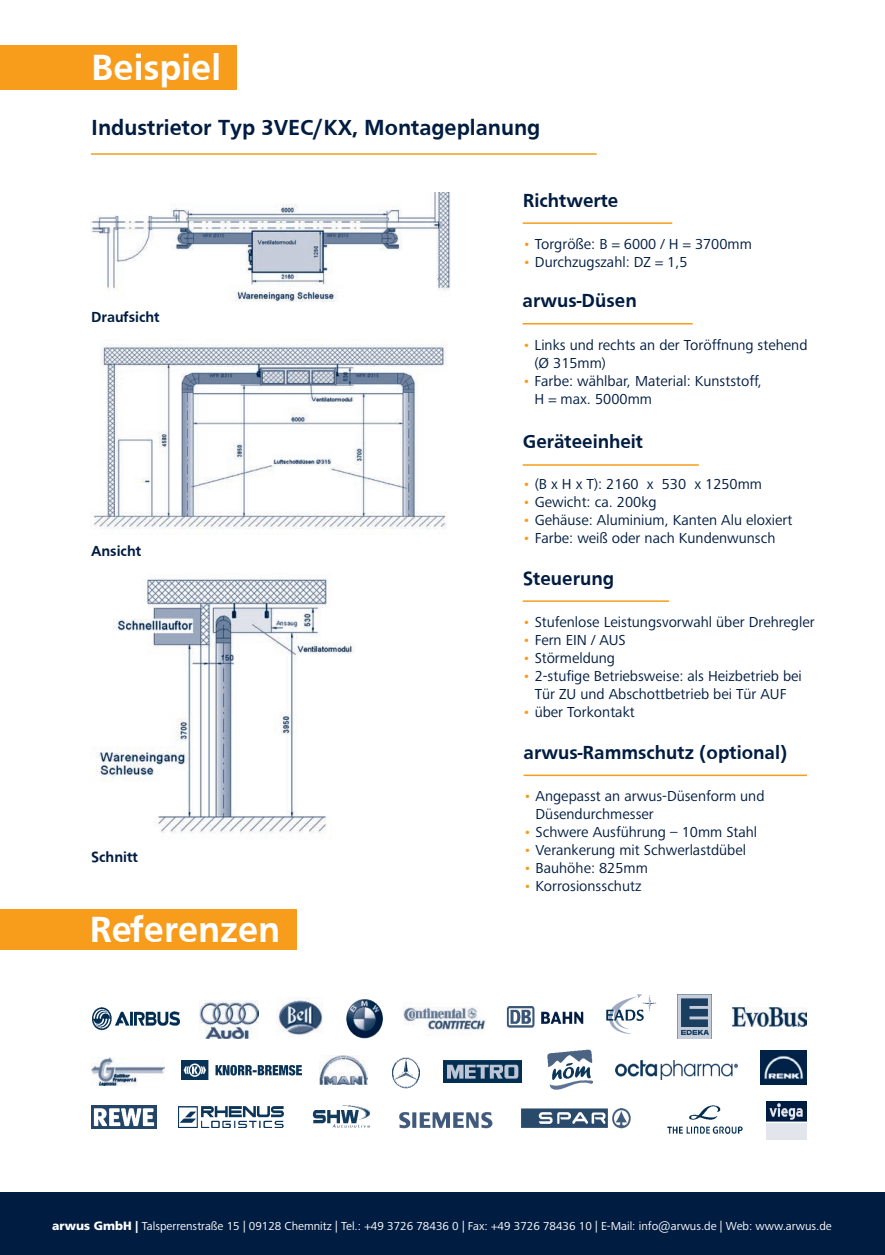
<style>
.page{position:relative;width:885px;height:1255px;background:#fff}
.page>*{position:absolute;margin:0;border:0;box-sizing:border-box;transform-origin:0 0}
.t1{font:700 37.5px "Frutiger";color:#fff}
.t2{font:700 22.5px "Frutiger";color:#001c41}
.t3{font:700 19.5px "Frutiger";color:#001c41}
.t4{font:15px/18px "Frutiger Next LTW1 G";color:#001c41}
.t5{font:700 15px "Frutiger";color:#001c41}
.t6{font:12px "Frutiger Next LTW1 G";color:#fff}
.s1{color:#f89c1c}
.s2{font-family:"Frutiger LT Std";font-weight:900}
</style>
<div class="page">
<div style="left:0;top:1192px;width:884px;height:62px;background:#001c41"></div>
<div style="left:0;top:45px;width:236px;height:44px;background:#f89c1c"></div>
<div style="left:0;top:908px;width:296px;height:41px;background:#f89c1c"></div>
<img style="left:92px;top:1007px;width:88px;height:23px">
<img style="left:200px;top:1000px;width:58px;height:38px">
<img style="left:346px;top:999px;width:37px;height:39px">
<img style="left:677px;top:994px;width:34px;height:44px">
<img style="left:91px;top:1057px;width:73px;height:28px">
<img style="left:319px;top:1055px;width:48px;height:29px">
<img style="left:392px;top:1057px;width:28px;height:30px">
<img style="left:443px;top:1060px;width:78px;height:22px">
<img style="left:91px;top:1105px;width:66px;height:23px">
<img style="left:399px;top:1112px;width:94px;height:17px">
<img style="left:276px;top:997px;width:47px;height:38px">
<img style="left:403px;top:1005px;width:82px;height:30px">
<img style="left:506px;top:1006px;width:78px;height:22px">
<img style="left:606px;top:994px;width:50px;height:39px">
<img style="left:732px;top:1007px;width:74px;height:19px">
<img style="left:182px;top:1060px;width:119px;height:19px">
<img style="left:547px;top:1049px;width:46px;height:40px">
<img style="left:615px;top:1060px;width:122px;height:19px">
<img style="left:760px;top:1050px;width:46px;height:34px">
<img style="left:178px;top:1106px;width:106px;height:21px">
<img style="left:312px;top:1105px;width:58px;height:23px">
<img style="left:521px;top:1108px;width:110px;height:20px">
<img style="left:667px;top:1105px;width:75px;height:28px">
<img style="left:766px;top:1101px;width:40px;height:37px">
<img style="left:91px;top:193px;width:359px;height:108px">
<img style="left:96px;top:577px;width:258px;height:257px">
<img style="left:93px;top:344px;width:354px;height:185px">
<hr style="left:91px;top:153px;width:505px;height:2px;background:#f89c1c">
<hr style="left:522px;top:222px;width:150px;height:2px;background:#f89c1c">
<hr style="left:522px;top:323px;width:170px;height:1px;background:#f89c1c">
<hr style="left:522px;top:464px;width:176px;height:2px;background:#f89c1c">
<hr style="left:522px;top:600px;width:147px;height:2px;background:#f89c1c">
<hr style="left:523px;top:774px;width:283px;height:2px;background:#f89c1c">
<h1 class="t1" style="left:91px;top:46px;width:131px">Beispiel</h1>
<h2 class="t2" style="left:91px;top:115px;width:450px">Industrietor Typ 3VEC/KX, Montageplanung</h2>
<h3 class="t3" style="left:522px;top:189px;width:97px">Richtwerte</h3>
<p class="t4" style="left:522px;top:235px;width:231px"><span class="s1">•</span> Torgröße: B = 6000 / H = 3700mm</p>
<p class="t4" style="left:522px;top:253px;width:166px"><span class="s1">•</span> Durchzugszahl: DZ = 1,5</p>
<p class="t5" style="left:91px;top:309px;width:70px">Draufsicht</p>
<p class="t5" style="left:91px;top:542px;width:52px">Ansicht</p>
<p class="t5" style="left:91px;top:848px;width:48px">Schnitt</p>
<h1 class="t1" style="left:89px;top:907px;width:192px">Referenzen</h1>
<h3 class="t3" style="left:522px;top:289px;width:116px">arwus-Düsen</h3>
<p class="t4" style="left:534px;top:337px;width:274px;text-indent:-12px"><span class="s1">•</span> Links und rechts an der Toröffnung stehend (Ø 315mm)</p>
<p class="t4" style="left:534px;top:373px;width:229px;text-indent:-12px"><span class="s1">•</span> Farbe: wählbar, Material: Kunststoff,<br>H = max. 5000mm</p>
<h3 class="t3" style="left:522px;top:430px;width:122px">Geräteeinheit</h3>
<p class="t4" style="left:522px;top:476px;width:241px"><span class="s1">•</span> (B x H x T): 2160 x 530 x 1250mm</p>
<p class="t4" style="left:522px;top:494px;width:136px"><span class="s1">•</span> Gewicht: ca. 200kg</p>
<p class="t4" style="left:522px;top:512px;width:271px"><span class="s1">•</span> Gehäuse: Aluminium, Kanten Alu eloxiert</p>
<p class="t4" style="left:522px;top:530px;width:254px"><span class="s1">•</span> Farbe: weiß oder nach Kundenwunsch</p>
<h3 class="t3" style="left:522px;top:567px;width:93px">Steuerung</h3>
<p class="t4" style="left:522px;top:613px;width:293px"><span class="s1">•</span> Stufenlose Leistungsvorwahl über Drehregler</p>
<p class="t4" style="left:522px;top:631px;width:105px"><span class="s1">•</span> Fern EIN / AUS</p>
<p class="t4" style="left:522px;top:649px;width:94px"><span class="s1">•</span> Störmeldung</p>
<p class="t4" style="left:522px;top:667px;width:281px;text-align:center"><span class="s1">•</span> 2-stufige Betriebsweise: als Heizbetrieb bei<br>Tür ZU und Abschottbetrieb bei Tür AUF</p>
<p class="t4" style="left:522px;top:703px;width:114px"><span class="s1">•</span> über Torkontakt</p>
<h3 class="t3" style="left:523px;top:741px;width:265px">arwus-Rammschutz (optional)</h3>
<p class="t4" style="left:535px;top:787px;width:230px;text-indent:-12px"><span class="s1">•</span> Angepasst an arwus-Düsenform und<br>Düsendurchmesser</p>
<p class="t4" style="left:523px;top:823px;width:235px"><span class="s1">•</span> Schwere Ausführung – 10mm Stahl</p>
<p class="t4" style="left:523px;top:841px;width:224px"><span class="s1">•</span> Verankerung mit Schwerlastdübel</p>
<p class="t4" style="left:523px;top:859px;width:126px"><span class="s1">•</span> Bauhöhe: 825mm</p>
<p class="t4" style="left:523px;top:877px;width:119px"><span class="s1">•</span> Korrosionsschutz</p>
<p class="t6" style="left:52px;top:1219px;width:781px"><span class="s2">arwus GmbH |</span> Talsperrenstraße 15 | 09128 Chemnitz | Tel.: +49 3726 78436 0 | Fax: +49 3726 78436 10 | E-Mail: info@arwus.de | Web: www.arwus.de</p>
</div>
